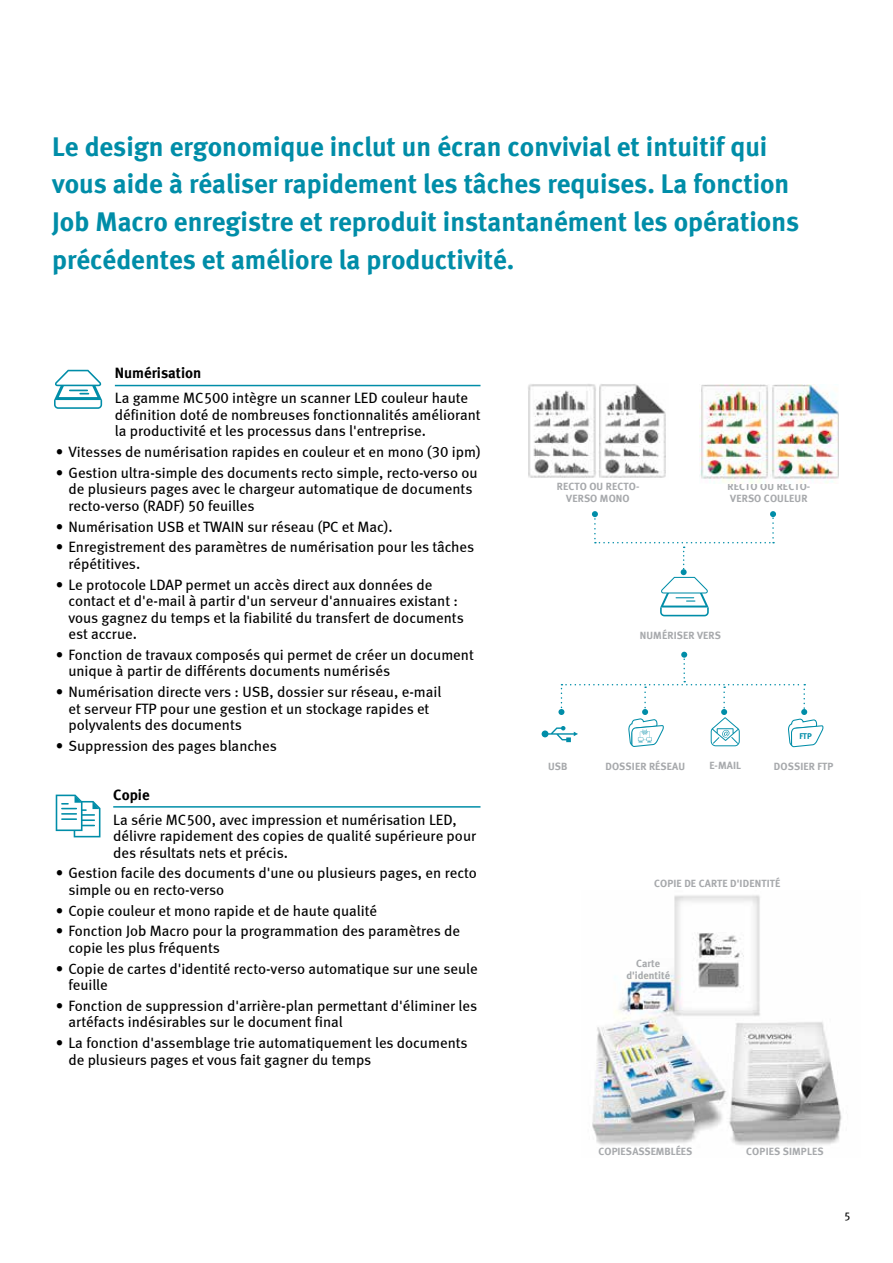
<style>
.page{position:relative;width:893px;height:1263px;background:#fff}
.page>*{position:absolute;margin:0;border:0;box-sizing:border-box;transform-origin:0 0}
.t1{font:27.15px/37.5px "Meta Bold LF";color:#008da8}
.t2{font:15px/16.5px "Meta Book LF";color:#000}
.t3{font:15px "Meta Bold LF";color:#000}
.t4{font:11.25px "Meta Book LF";color:#000}
.t5{font:10.5px/12px "Meta Bold LF";letter-spacing:.015em;color:#a7a9ac;text-align:center}
.t6{font:8.25px "Meta Bold LF";color:#008da8}
</style>
<div class="page">
<svg style="left:542px;top:652px;width:281px;height:95px"></svg>
<svg style="left:592px;top:511px;width:184px;height:105px"></svg>
<img style="left:528px;top:384px;width:68px;height:94px">
<img style="left:700px;top:385px;width:139px;height:98px">
<img style="left:599px;top:384px;width:67px;height:94px">
<svg style="left:54px;top:370px;width:48px;height:39px"></svg>
<hr style="left:115px;top:385px;width:365px;height:1px;background:#008da8">
<hr style="left:113px;top:806px;width:367px;height:2px;background:#008da8">
<svg style="left:56px;top:794px;width:44px;height:43px"></svg>
<img style="left:592px;top:895px;width:250px;height:251px">
<p class="t1" style="left:52px;top:127px;width:748px">Le design ergonomique inclut un écran convivial et intuitif qui vous aide à réaliser rapidement les tâches requises. La fonction Job Macro enregistre et reproduit instantanément les opérations précédentes et améliore la productivité.</p>
<p class="t3" style="left:115px;top:364px;width:88px">Numérisation</p>
<p class="t2" style="left:115px;top:390px;width:367px">La gamme MC500 intègre un scanner LED couleur haute définition doté de nombreuses fonctionnalités améliorant la productivité et les processus dans l'entreprise.</p>
<p class="t2" style="left:56px;top:443px;width:426px">• Vitesses de numérisation rapides en couleur et en mono (30 ipm)</p>
<p class="t2" style="left:68px;top:464px;width:411px;text-indent:-13px">• Gestion ultra-simple des documents recto simple, recto-verso ou de plusieurs pages avec le chargeur automatique de documents recto-verso (RADF) 50 feuilles</p>
<p class="t2" style="left:56px;top:518px;width:338px">• Numérisation USB et TWAIN sur réseau (PC et Mac).</p>
<p class="t2" style="left:68px;top:539px;width:407px;text-indent:-13px">• Enregistrement des paramètres de numérisation pour les tâches répétitives.</p>
<p class="t2" style="left:68px;top:576px;width:397px;text-indent:-13px">• Le protocole LDAP permet un accès direct aux données de contact et d'e-mail à partir d'un serveur d'annuaires existant : vous gagnez du temps et la fiabilité du transfert de documents est accrue.</p>
<p class="t2" style="left:68px;top:646px;width:407px;text-indent:-13px">• Fonction de travaux composés qui permet de créer un document unique à partir de différents documents numérisés</p>
<p class="t2" style="left:68px;top:683px;width:374px;text-indent:-13px">• Numérisation directe vers : USB, dossier sur réseau, e-mail et serveur FTP pour une gestion et un stockage rapides et polyvalents des documents</p>
<p class="t2" style="left:56px;top:737px;width:223px">• Suppression des pages blanches</p>
<p class="t3" style="left:113px;top:785px;width:38px">Copie</p>
<p class="t2" style="left:113px;top:811px;width:364px">La série MC500, avec impression et numérisation LED, délivre rapidement des copies de qualité supérieure pour des résultats nets et précis.</p>
<p class="t2" style="left:68px;top:865px;width:410px;text-indent:-13px">• Gestion facile des documents d'une ou plusieurs pages, en recto simple ou en recto-verso</p>
<p class="t2" style="left:56px;top:902px;width:323px">• Copie couleur et mono rapide et de haute qualité</p>
<p class="t2" style="left:68px;top:923px;width:393px;text-indent:-13px">• Fonction Job Macro pour la programmation des paramètres de copie les plus fréquents</p>
<p class="t2" style="left:68px;top:960px;width:411px;text-indent:-13px">• Copie de cartes d'identité recto-verso automatique sur une seule feuille</p>
<p class="t2" style="left:68px;top:997px;width:410px;text-indent:-13px">• Fonction de suppression d'arrière-plan permettant d'éliminer les artéfacts indésirables sur le document final</p>
<p class="t2" style="left:68px;top:1034px;width:401px;text-indent:-13px">• La fonction d'assemblage trie automatiquement les documents de plusieurs pages et vous fait gagner du temps</p>
<p class="t5" style="left:557px;top:480px;width:84px">RECTO OU RECTO-<br>VERSO MONO</p>
<p class="t5" style="left:728px;top:480px;width:84px;text-align:left">RECTO OU RECTO-<br>VERSO COULEUR</p>
<p class="t5" style="left:640px;top:629px;width:83px">NUMÉRISER VERS</p>
<p class="t6" style="left:799px;top:731px;width:14px">FTP</p>
<p class="t5" style="left:548px;top:760px;width:21px">USB</p>
<p class="t5" style="left:605px;top:760px;width:81px">DOSSIER RÉSEAU</p>
<p class="t5" style="left:709px;top:759px;width:33px">E-MAIL</p>
<p class="t5" style="left:774px;top:760px;width:61px">DOSSIER FTP</p>
<p class="t5" style="left:654px;top:877px;width:128px">COPIE DE CARTE D'IDENTITÉ</p>
<p class="t5" style="left:626px;top:957px;width:45px">Carte d'identité</p>
<p class="t5" style="left:599px;top:1145px;width:95px">COPIES ASSEMBLÉES</p>
<p class="t5" style="left:746px;top:1145px;width:79px">COPIES SIMPLES</p>
<p class="t4" style="left:844px;top:1210px;width:8px">5</p>
</div>
